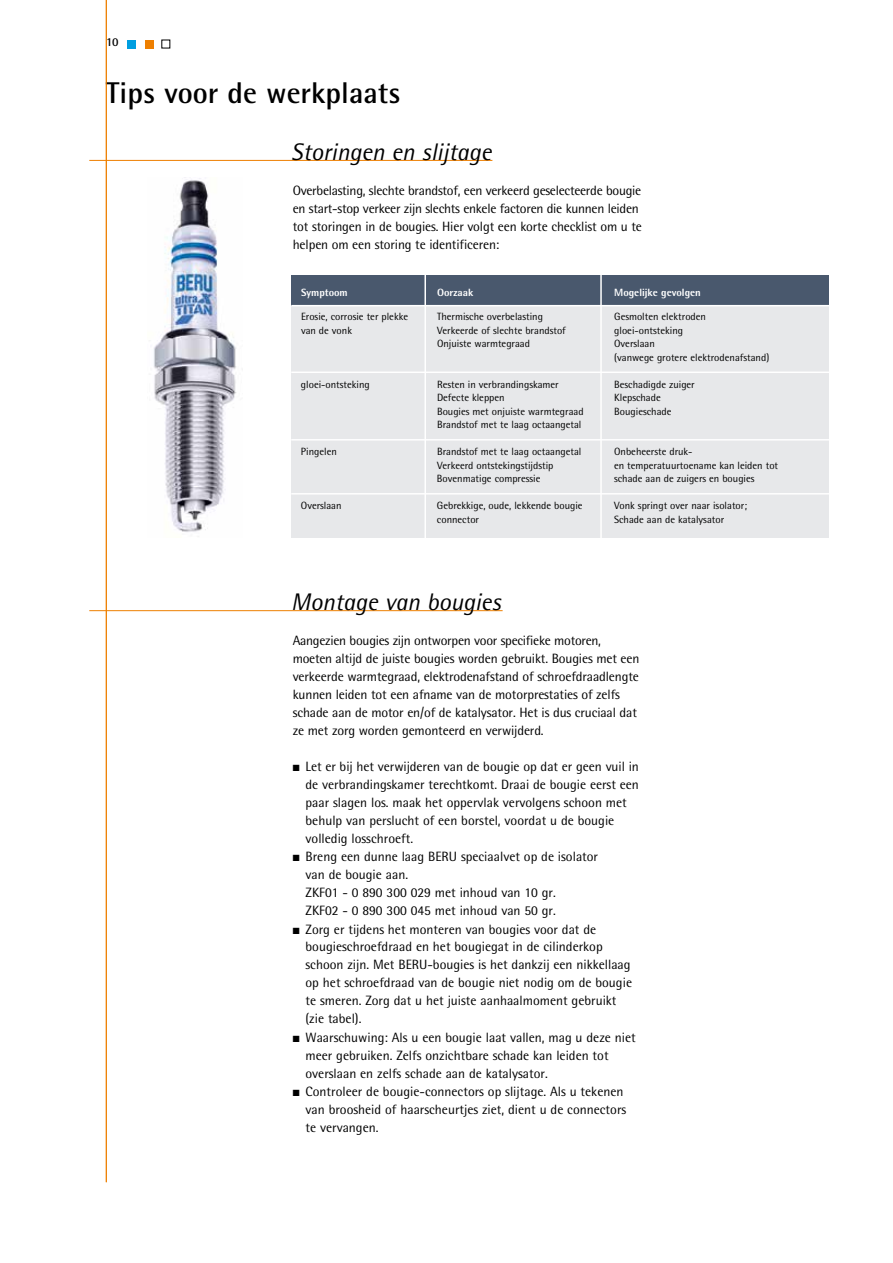
<style>
.page{position:relative;width:893px;height:1263px;background:#fff}
.page>*{position:absolute;margin:0;border:0;box-sizing:border-box;transform-origin:0 0}
.t1{font:700 30px "Agfa Rotis Semisans";color:#000}
.t2{font:italic 24px "Agfa Rotis Semisans";color:#000}
.t3{font:13.5px/18px "Agfa Rotis Semisans";color:#000}
.t4{font:13.5px/18px "Agfa Rotis Semisans";letter-spacing:-.02em;color:#000}
.t5{font:700 12px "Agfa Rotis Semisans";color:#000}
.t6{font:10.5px/13.5px "Agfa Rotis Semisans";color:#000}
.t7{font:800 10.5px "Agfa Rotis Semisans";color:#fff}
</style>
<div class="page">
<img style="left:154px;top:178px;width:83px;height:354px">
<hr style="left:106px;top:0;width:1px;height:1182px;background:#ee7f00">
<hr style="left:89px;top:160px;width:403px;height:1px;background:#ee7f00">
<hr style="left:89px;top:610px;width:414px;height:1px;background:#ee7f00">
<div style="left:291px;top:276px;width:538px;height:261px;background:#e7e8ea"></div>
<div style="left:291px;top:275px;width:538px;height:30px;background:#49586d"></div>
<hr style="left:291px;top:305px;width:548px;height:1px;background:#fff">
<hr style="left:291px;top:371px;width:554px;height:2px;background:#fff">
<hr style="left:291px;top:439px;width:551px;height:1px;background:#fff">
<hr style="left:291px;top:493px;width:551px;height:1px;background:#fff">
<hr style="left:424px;top:275px;width:2px;height:266px;background:#fff">
<hr style="left:600px;top:275px;width:2px;height:266px;background:#fff">
<div style="left:128px;top:40px;width:8px;height:8px;background:#009ee0"></div>
<div style="left:145px;top:40px;width:8px;height:8px;background:#ee7f00"></div>
<p class="t5" style="left:106px;top:34px;width:14px">10</p>
<h1 class="t1" style="left:106px;top:75px;width:296px">Tips voor de werkplaats</h1>
<h2 class="t2" style="left:291px;top:137px;width:202px">Storingen en slijtage</h2>
<p class="t4" style="left:293px;top:182px;width:351px">Overbelasting, slechte brandstof, een verkeerd geselecteerde bougie en start-stop verkeer zijn slechts enkele factoren die kunnen leiden tot storingen in de bougies. Hier volgt een korte checklist om u te helpen om een storing te identificeren:</p>
<p class="t7" style="left:301px;top:286px;width:48px">Symptoom</p>
<p class="t7" style="left:437px;top:286px;width:38px">Oorzaak</p>
<p class="t7" style="left:614px;top:286px;width:88px">Mogelijke gevolgen</p>
<p class="t6" style="left:301px;top:310px;width:109px">Erosie, corrosie ter plekke</p>
<p class="t6" style="left:437px;top:310px;width:107px">Thermische overbelasting</p>
<p class="t6" style="left:614px;top:310px;width:93px">Gesmolten elektroden</p>
<p class="t6" style="left:301px;top:323px;width:53px">van de vonk</p>
<p class="t6" style="left:437px;top:323px;width:130px">Verkeerde of slechte brandstof</p>
<p class="t6" style="left:614px;top:323px;width:70px">gloei-ontsteking</p>
<p class="t6" style="left:437px;top:337px;width:95px">Onjuiste warmtegraad</p>
<p class="t6" style="left:614px;top:337px;width:157px">Overslaan<br>(vanwege grotere elektrodenafstand)</p>
<p class="t6" style="left:301px;top:377px;width:70px">gloei-ontsteking</p>
<p class="t6" style="left:437px;top:377px;width:123px">Resten in verbrandingskamer</p>
<p class="t6" style="left:614px;top:377px;width:82px">Beschadigde zuiger</p>
<p class="t6" style="left:437px;top:391px;width:69px">Defecte kleppen</p>
<p class="t6" style="left:614px;top:391px;width:48px">Klepschade</p>
<p class="t6" style="left:437px;top:404px;width:148px">Bougies met onjuiste warmtegraad</p>
<p class="t6" style="left:614px;top:404px;width:59px">Bougieschade</p>
<p class="t6" style="left:437px;top:418px;width:146px">Brandstof met te laag octaangetal</p>
<p class="t6" style="left:301px;top:445px;width:37px">Pingelen</p>
<p class="t6" style="left:437px;top:445px;width:146px">Brandstof met te laag octaangetal</p>
<p class="t6" style="left:614px;top:445px;width:80px">Onbeheerste druk-</p>
<p class="t6" style="left:437px;top:458px;width:118px">Verkeerd ontstekingstijdstip</p>
<p class="t6" style="left:614px;top:458px;width:166px">en temperatuurtoename kan leiden tot</p>
<p class="t6" style="left:437px;top:472px;width:105px">Bovenmatige compressie</p>
<p class="t6" style="left:614px;top:472px;width:142px">schade aan de zuigers en bougies</p>
<p class="t6" style="left:301px;top:499px;width:42px">Overslaan</p>
<p class="t6" style="left:437px;top:499px;width:147px">Gebrekkige, oude, lekkende bougie</p>
<p class="t6" style="left:614px;top:499px;width:134px">Vonk springt over naar isolator;</p>
<p class="t6" style="left:437px;top:512px;width:44px">connector</p>
<p class="t6" style="left:614px;top:512px;width:112px">Schade aan de katalysator</p>
<h2 class="t2" style="left:291px;top:587px;width:212px">Montage van bougies</h2>
<p class="t3" style="left:293px;top:632px;width:348px">Aangezien bougies zijn ontworpen voor specifieke motoren, moeten altijd de juiste bougies worden gebruikt. Bougies met een verkeerde warmtegraad, elektrodenafstand of schroefdraadlengte kunnen leiden tot een afname van de motorprestaties of zelfs schade aan de motor en/of de katalysator. Het is dus cruciaal dat ze met zorg worden gemonteerd en verwijderd.</p>
<p class="t3" style="left:306px;top:758px;width:335px;text-indent:-13px">■ Let er bij het verwijderen van de bougie op dat er geen vuil in de verbrandingskamer terechtkomt. Draai de bougie eerst een paar slagen los. maak het oppervlak vervolgens schoon met behulp van perslucht of een borstel, voordat u de bougie volledig losschroeft.</p>
<p class="t3" style="left:306px;top:848px;width:294px;text-indent:-13px">■ Breng een dunne laag BERU speciaalvet op de isolator van de bougie aan.<br>ZKF01 - 0 890 300 029 met inhoud van 10 gr.<br>ZKF02 - 0 890 300 045 met inhoud van 50 gr.</p>
<p class="t3" style="left:306px;top:920px;width:328px;text-indent:-13px">■ Zorg er tijdens het monteren van bougies voor dat de bougieschroefdraad en het bougiegat in de cilinderkop schoon zijn. Met BERU-bougies is het dankzij een nikkellaag op het schroefdraad van de bougie niet nodig om de bougie te smeren. Zorg dat u het juiste aanhaalmoment gebruikt (zie tabel).</p>
<p class="t3" style="left:306px;top:1028px;width:332px;text-indent:-13px">■ Waarschuwing: Als u een bougie laat vallen, mag u deze niet meer gebruiken. Zelfs onzichtbare schade kan leiden tot overslaan en zelfs schade aan de katalysator.</p>
<p class="t3" style="left:306px;top:1082px;width:322px;text-indent:-13px">■ Controleer de bougie-connectors op slijtage. Als u tekenen van broosheid of haarscheurtjes ziet, dient u de connectors te vervangen.</p>
</div>
